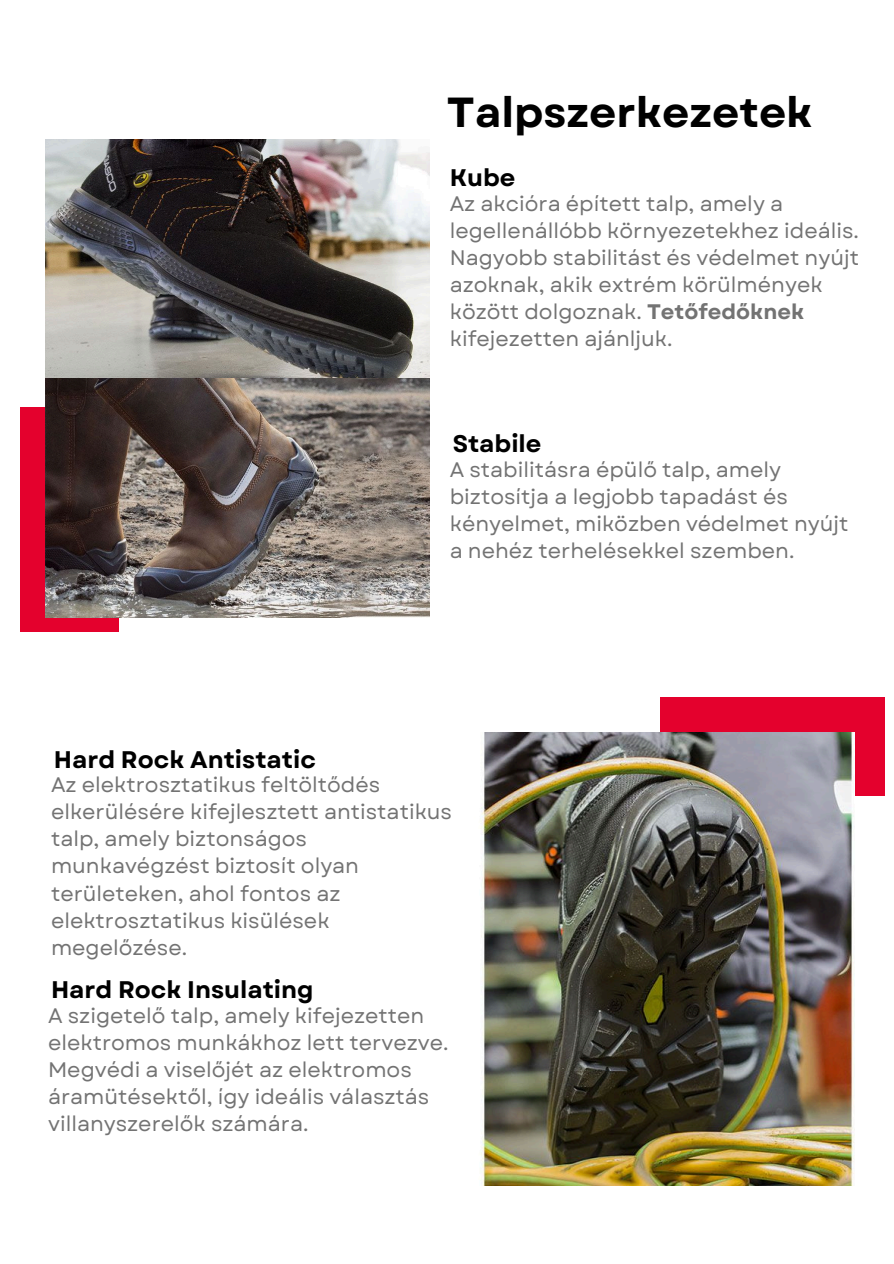
<style>
.page{position:relative;width:894px;height:1264px;background:#fff}
.page>*{position:absolute;margin:0;border:0;box-sizing:border-box;transform-origin:0 0}
.t1{font:700 42px "Garet";color:#000}
.t2{font:700 24px "Garet";color:#000}
.t3{font:21px/27px "Garet";color:#737373}
.s1{font-weight:700}
</style>
<div class="page">
<div style="left:21px;top:407px;width:98px;height:224px;background:#e4012d"></div>
<img style="left:45px;top:139px;width:384px;height:478px">
<div style="left:659px;top:696px;width:225px;height:99px;background:#e4012d"></div>
<img style="left:480px;top:732px;width:374px;height:453px">
<h1 class="t1" style="left:446px;top:82px;width:367px">Talpszerkezetek</h1>
<h2 class="t2" style="left:449px;top:160px;width:67px">Kube</h2>
<p class="t3" style="left:449px;top:190px;width:410px">Az akcióra épített talp, amely a legellenállóbb környezetekhez ideális.<br>Nagyobb stabilitást és védelmet nyújt azoknak, akik extrém körülmények között dolgoznak. <span class="s1">Tetőfedőknek </span>kifejezetten ajánljuk.</p>
<h2 class="t2" style="left:452px;top:426px;width:90px">Stabile</h2>
<p class="t3" style="left:449px;top:456px;width:400px">A stabilitásra épülő talp, amely biztosítja a legjobb tapadást és kényelmet, miközben védelmet nyújt a nehéz terhelésekkel szemben.</p>
<p class="t2" style="left:54px;top:741px;width:263px">Hard Rock Antistatic</p>
<h2 class="t3" style="left:51px;top:771px;width:402px">Az elektrosztatikus feltöltődés elkerülésére kifejlesztett antistatikus talp, amely biztonságos munkavégzést biztosít olyan területeken, ahol fontos az elektrosztatikus kisülések megelőzése.</h2>
<p class="t2" style="left:51px;top:972px;width:264px">Hard Rock Insulating</p>
<h2 class="t3" style="left:48px;top:1002px;width:402px">A szigetelő talp, amely kifejezetten elektromos munkákhoz lett tervezve.<br>Megvédi a viselőjét az elektromos áramütésektől, így ideális választás villanyszerelők számára.</h2>
</div>
